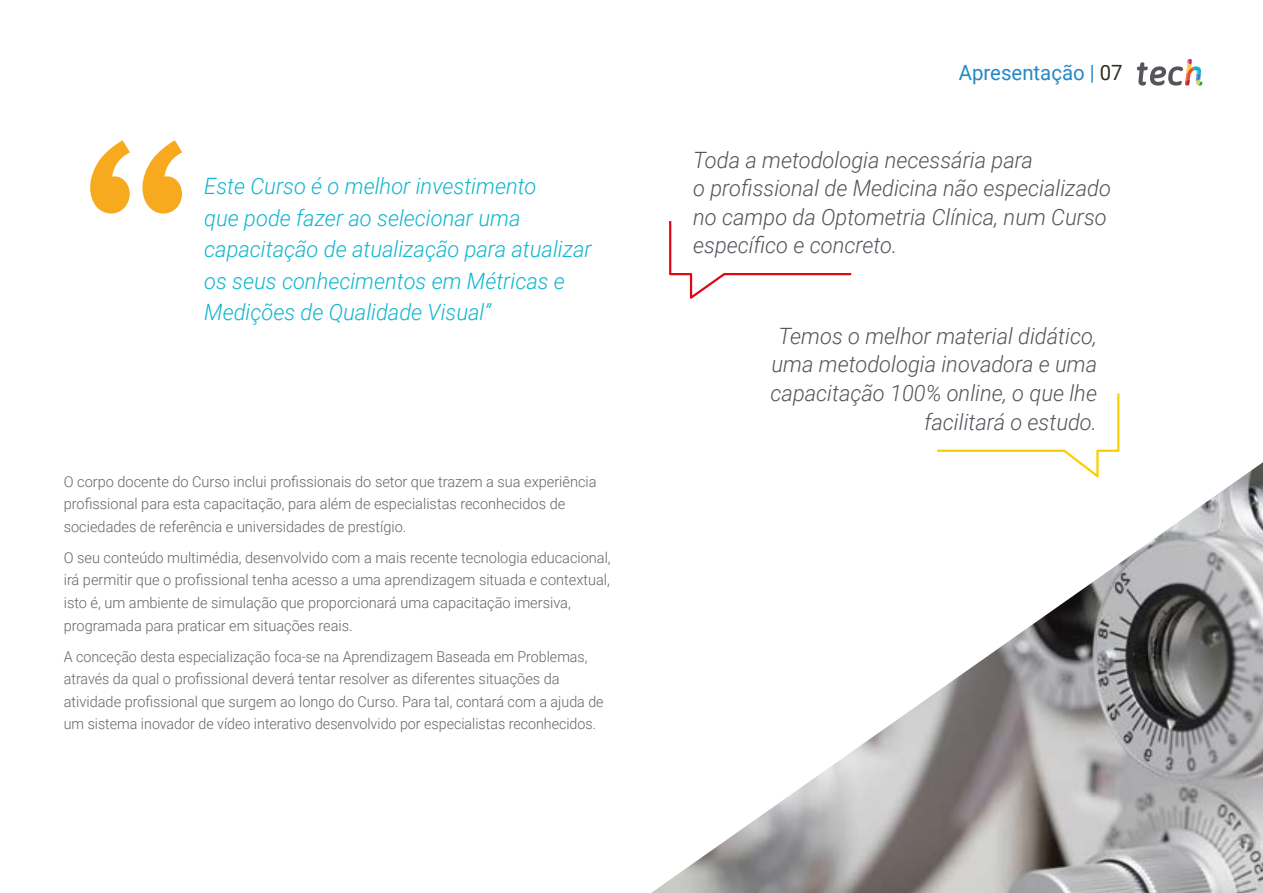
<style>
.page{position:relative;width:1263px;height:893px;background:#fff}
.page>*{position:absolute;margin:0;border:0;box-sizing:border-box;transform-origin:0 0}
.t1{font:italic 300 22.5px/28.5px "Roboto";color:#52555b;text-align:right}
.t2{font:italic 300 22.5px/31.5px "Roboto";color:#0fb6cf}
.t3{font:21px "Roboto";color:#2488c9}
.t4{font:300 15px/22.5px "Roboto";color:#61646a}
.t5{font:300 15px/22.5px "Roboto";color:#61646a;scale:.95 1}
.s1{color:#312e20}
</style>
<div class="page">
<svg style="left:90px;top:140px;width:92px;height:74px"></svg>
<svg style="left:937px;top:393px;width:183px;height:69px"></svg>
<img style="left:651px;top:462px;width:612px;height:431px">
<svg style="left:669px;top:221px;width:183px;height:78px"></svg>
<svg style="left:1137px;top:59px;width:65px;height:27px"></svg>
<h1 class="t2" style="left:204px;top:170px;width:389px">Este Curso é o melhor investimento<br>que pode fazer ao selecionar uma capacitação de atualização para atualizar os seus conhecimentos em Métricas e Medições de Qualidade Visual”</h1>
<p class="t4" style="left:64px;top:470px;width:534px">O corpo docente do Curso inclui profissionais do setor que trazem a sua experiência profissional para esta capacitação, para além de especialistas reconhecidos de sociedades de referência e universidades de prestígio.</p>
<p class="t4" style="left:64px;top:546px;width:548px">O seu conteúdo multimédia, desenvolvido com a mais recente tecnologia educacional, irá permitir que o profissional tenha acesso a uma aprendizagem situada e contextual, isto é, um ambiente de simulação que proporcionará uma capacitação imersiva, programada para praticar em situações reais.</p>
<p class="t5" style="left:64px;top:644px;width:570px">A conceção desta especialização foca-se na Aprendizagem Baseada em Problemas, através da qual o profissional deverá tentar resolver as diferentes situações da atividade profissional que surgem ao longo do Curso. Para tal, contará com a ajuda de um sistema inovador de vídeo interativo desenvolvido por especialistas reconhecidos.</p>
<h2 class="t3" style="left:959px;top:57px;width:165px">Apresentação | <span class="s1">07</span></h2>
<h1 class="t1" style="left:693px;top:145px;width:419px;text-align:left">Toda a metodologia necessária para<br>o profissional de Medicina não especializado no campo da Optometria Clínica, num Curso específico e concreto.</h1>
<h1 class="t1" style="left:771px;top:321px;width:328px">Temos o melhor material didático, uma metodologia inovadora e uma capacitação 100% online, o que lhe facilitará o estudo.</h1>
</div>
